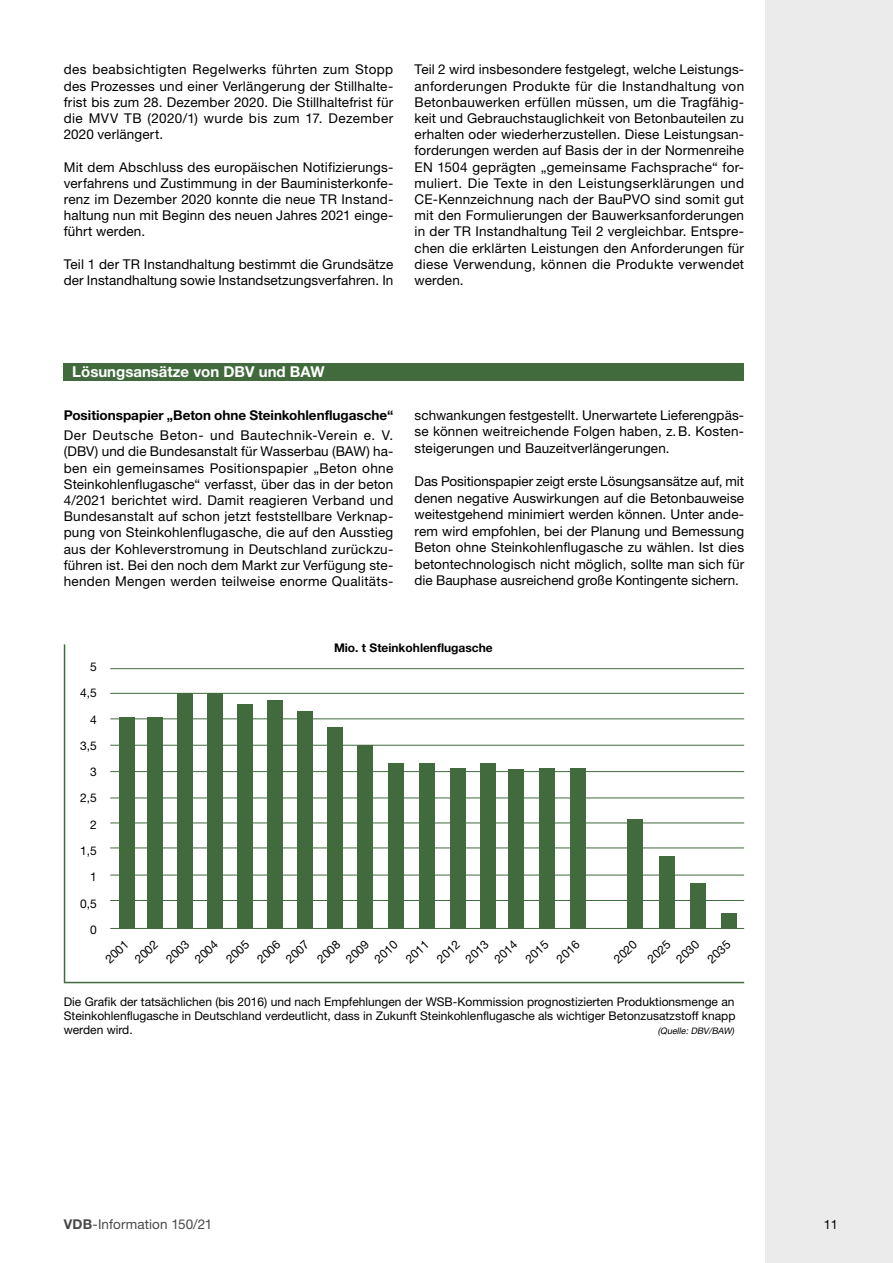
<style>
.page{position:relative;width:893px;height:1263px;background:#fff}
.page>*{position:absolute;margin:0;border:0;box-sizing:border-box;transform-origin:0 0}
.t1{font:700 15px "Helvetica Neue";color:#fff}
.t2{font:13.5px/16.2px "Helvetica Neue";letter-spacing:.01em;color:#000;text-align:justify}
.t3{font:700 13.5px "Helvetica Neue";color:#000}
.t4{font:13.5px "Helvetica Neue";letter-spacing:.005em;color:#484848}
.t5{font:12.75px "Helvetica Neue";color:#000}
.t6{font:12px/26.2px "Helvetica Neue";color:#000}
.t7{font:700 12px "Helvetica Neue";color:#000}
.t8{font:italic 9px "Helvetica Neue";color:#000}
.s1{font-weight:700}
</style>
<div class="page">
<div style="left:765px;top:0;width:128px;height:1263px;background:#ebebeb"></div>
<div style="left:64px;top:363px;width:680px;height:17px;background:#416b3d"></div>
<svg style="left:63px;top:644px;width:682px;height:340px"></svg>
<hr style="left:110px;top:668px;width:634px;height:1px;background:#416b3d">
<hr style="left:110px;top:693px;width:634px;height:1px;background:#416b3d">
<hr style="left:110px;top:719px;width:634px;height:1px;background:#416b3d">
<hr style="left:110px;top:745px;width:634px;height:1px;background:#416b3d">
<hr style="left:110px;top:771px;width:634px;height:1px;background:#416b3d">
<hr style="left:110px;top:798px;width:634px;height:1px;background:#416b3d">
<hr style="left:110px;top:823px;width:634px;height:1px;background:#416b3d">
<hr style="left:110px;top:848px;width:634px;height:1px;background:#416b3d">
<hr style="left:110px;top:875px;width:634px;height:1px;background:#416b3d">
<hr style="left:110px;top:900px;width:634px;height:1px;background:#416b3d">
<hr style="left:110px;top:928px;width:634px;height:1px;background:#416b3d">
<div style="left:119px;top:717px;width:16px;height:212px;background:#416b3d"></div>
<div style="left:148px;top:717px;width:15px;height:212px;background:#416b3d"></div>
<div style="left:177px;top:693px;width:16px;height:236px;background:#416b3d"></div>
<div style="left:207px;top:693px;width:16px;height:236px;background:#416b3d"></div>
<div style="left:237px;top:705px;width:16px;height:224px;background:#416b3d"></div>
<div style="left:267px;top:700px;width:16px;height:229px;background:#416b3d"></div>
<div style="left:297px;top:711px;width:16px;height:218px;background:#416b3d"></div>
<div style="left:327px;top:727px;width:16px;height:202px;background:#416b3d"></div>
<div style="left:357px;top:745px;width:16px;height:184px;background:#416b3d"></div>
<div style="left:388px;top:763px;width:16px;height:166px;background:#416b3d"></div>
<div style="left:420px;top:763px;width:15px;height:166px;background:#416b3d"></div>
<div style="left:450px;top:768px;width:15px;height:161px;background:#416b3d"></div>
<div style="left:480px;top:763px;width:16px;height:166px;background:#416b3d"></div>
<div style="left:508px;top:769px;width:16px;height:160px;background:#416b3d"></div>
<div style="left:539px;top:768px;width:16px;height:161px;background:#416b3d"></div>
<div style="left:570px;top:768px;width:16px;height:161px;background:#416b3d"></div>
<div style="left:628px;top:819px;width:15px;height:110px;background:#416b3d"></div>
<div style="left:659px;top:856px;width:15px;height:73px;background:#416b3d"></div>
<div style="left:690px;top:883px;width:16px;height:46px;background:#416b3d"></div>
<div style="left:721px;top:913px;width:16px;height:16px;background:#416b3d"></div>
<p class="t2" style="left:64px;top:61px;width:331px">des beabsichtigten Regelwerks führten zum Stopp des Prozesses und einer Verlängerung der Stillhalte&shy;frist bis zum 28. Dezember 2020. Die Stillhaltefrist für die MVV TB (2020/1) wurde bis zum 17. Dezember 2020 verlängert.</p>
<p class="t2" style="left:64px;top:159px;width:331px">Mit dem Abschluss des europäischen Notifizierungs&shy;verfahrens und Zustimmung in der Bauministerkonfe&shy;renz im Dezember 2020 konnte die neue TR Instand&shy;haltung nun mit Beginn des neuen Jahres 2021 einge&shy;führt werden.</p>
<p class="t2" style="left:64px;top:256px;width:331px">Teil 1 der TR Instandhaltung bestimmt die Grundsätze der Instandhaltung sowie Instandsetzungsverfahren. In</p>
<p class="t2" style="left:415px;top:61px;width:331px">Teil 2 wird insbesondere festgelegt, welche Leistungs&shy;anforderungen Produkte für die Instandhaltung von Betonbauwerken erfüllen müssen, um die Tragfähig&shy;keit und Gebrauchstauglichkeit von Betonbauteilen zu erhalten oder wiederherzustellen. Diese Leistungsan&shy;forderungen werden auf Basis der in der Normenreihe EN 1504 geprägten „gemeinsame Fachsprache“ for&shy;muliert. Die Texte in den Leistungserklärungen und CE-Kennzeichnung nach der BauPVO sind somit gut mit den Formulierungen der Bauwerksanforderungen in der TR Instandhaltung Teil 2 vergleichbar. Entspre&shy;chen die erklärten Leistungen den Anforderungen für diese Verwendung, können die Produkte verwendet werden.</p>
<p class="t1" style="left:72px;top:362px;width:254px">Lösungsansätze von DBV und BAW</p>
<p class="t3" style="left:64px;top:406px;width:331px">Positionspapier „Beton ohne Steinkohlenflugasche“</p>
<p class="t2" style="left:64px;top:427px;width:331px">Der Deutsche Beton- und Bautechnik-Verein e. V. (DBV) und die Bundesanstalt für Wasserbau (BAW) ha&shy;ben ein gemeinsames Positionspapier „Beton ohne Steinkohlenflugasche“ verfasst, über das in der beton 4/2021 berichtet wird. Damit reagieren Verband und Bundesanstalt auf schon jetzt feststellbare Verknap&shy;pung von Steinkohlenflugasche, die auf den Ausstieg aus der Kohleverstromung in Deutschland zurückzu&shy;führen ist. Bei den noch dem Markt zur Verfügung ste&shy;henden Mengen werden teilweise enorme Qualitäts-</p>
<p class="t2" style="left:415px;top:406px;width:331px">schwankungen festgestellt. Unerwartete Lieferengpäs&shy;se können weitreichende Folgen haben, z.B. Kosten&shy;steigerungen und Bauzeitverlängerungen.</p>
<p class="t2" style="left:415px;top:473px;width:331px">Das Positionspapier zeigt erste Lösungsansätze auf, mit denen negative Auswirkungen auf die Betonbauweise weitestgehend minimiert werden können. Unter ande&shy;rem wird empfohlen, bei der Planung und Bemessung Beton ohne Steinkohlenflugasche zu wählen. Ist dies betontechnologisch nicht möglich, sollte man sich für die Bauphase ausreichend große Kontingente sichern.</p>
<p class="t6" style="left:80px;top:654px;width:18px;text-align:right">5<br>4,5<br>4<br>3,5<br>3<br>2,5<br>2<br>1,5<br>1<br>0,5<br>0</p>
<p class="t7" style="left:334px;top:640px;width:160px">Mio. t Steinkohlenflugasche</p>
<p class="t6" style="left:116px;top:938px;width:28px;line-height:20.1px;text-indent:-22px;rotate:-43deg">2001<br>2002</p>
<p class="t6" style="left:176px;top:939px;width:28px;line-height:19.6px;text-indent:-21px;rotate:-43deg">2003<br>2004</p>
<p class="t6" style="left:237px;top:937px;width:28px;line-height:21.3px;text-indent:-23px;rotate:-43deg">2005<br>2006</p>
<p class="t6" style="left:297px;top:937px;width:28px;line-height:21.3px;text-indent:-23px;rotate:-43deg">2007<br>2008</p>
<p class="t6" style="left:356px;top:939px;width:28px;line-height:19.5px;text-indent:-21px;rotate:-43deg">2009<br>2010</p>
<p class="t6" style="left:417px;top:937px;width:28px;line-height:21.3px;text-indent:-23px;rotate:-43deg">2011<br>2012</p>
<p class="t6" style="left:476px;top:939px;width:28px;line-height:19.6px;text-indent:-21px;rotate:-43deg">2013<br>2014</p>
<p class="t6" style="left:536px;top:937px;width:28px;line-height:21.3px;text-indent:-23px;rotate:-43deg">2015<br>2016</p>
<p class="t6" style="left:626px;top:935px;width:28px;line-height:23.1px;text-indent:-25px;rotate:-43deg">2020<br>2025</p>
<p class="t6" style="left:687px;top:937px;width:28px;line-height:21.3px;text-indent:-23px;rotate:-43deg">2030<br>2035</p>
<p class="t6" style="left:64px;top:994px;width:673px;line-height:14.4px;text-align:justify">Die Grafik der tatsächlichen (bis 2016) und nach Empfehlungen der WSB-Kommission prognostizierten Produktionsmenge an Steinkohlenflugasche in Deutschland verdeutlicht, dass in Zukunft Steinkohlenflugasche als wichtiger Betonzusatzstoff knapp werden wird.</p>
<p class="t8" style="left:658px;top:1026px;width:78px">(Quelle: DBV/BAW)</p>
<p class="t4" style="left:64px;top:1216px;width:150px"><span class="s1">VDB</span>-Information 150/21</p>
<p class="t5" style="left:824px;top:1217px;width:16px">11</p>
</div>
